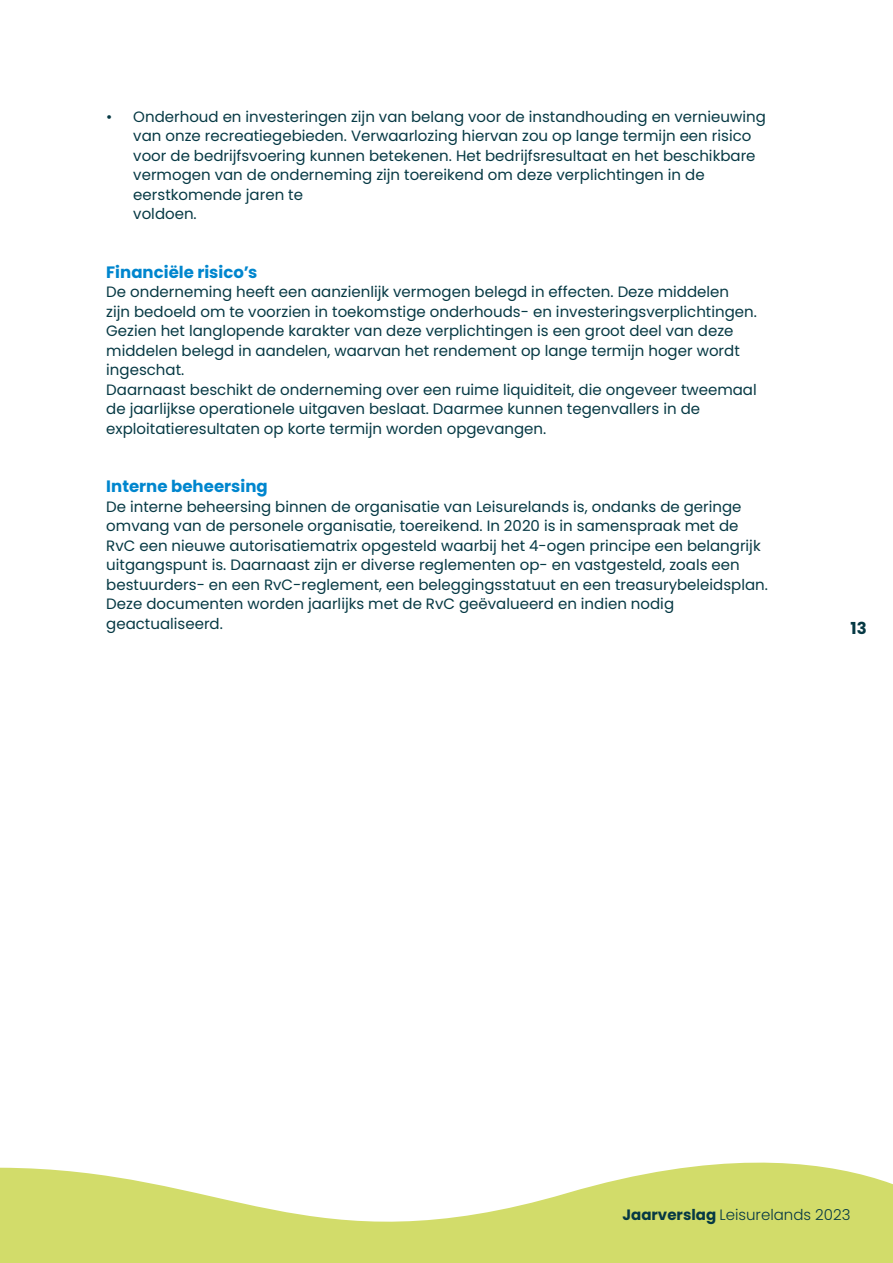
<style>
.page{position:relative;width:893px;height:1263px;background:#fff}
.page>*{position:absolute;margin:0;border:0;box-sizing:border-box;transform-origin:0 0}
.t1{font:700 16.5px "Poppins";color:#0086ce}
.t2{font:700 16.5px "Poppins";color:#063944}
.t3{font:15px/19.5px "Poppins";color:#063944}
.t4{font:300 15px "Poppins";color:#063944}
.s1{font-weight:700}
</style>
<div class="page">
<svg style="left:0;top:1162px;width:893px;height:101px;fill:#d2dc6a"></svg>
<p class="t3" style="left:133px;top:107px;width:634px;text-indent:-27px">• Onderhoud en investeringen zijn van belang voor de instandhouding en vernieuwing van onze recreatiegebieden. Verwaarlozing hiervan zou op lange termijn een risico voor de bedrijfsvoering kunnen betekenen. Het bedrijfsresultaat en het beschikbare vermogen van de onderneming zijn toereikend om deze verplichtingen in de eerstkomende jaren te<br>voldoen.</p>
<p class="t1" style="left:106px;top:262px;width:153px">Financiële risico’s</p>
<p class="t3" style="left:106px;top:282px;width:652px">De onderneming heeft een aanzienlijk vermogen belegd in effecten. Deze middelen<br>zijn bedoeld om te voorzien in toekomstige onderhouds- en investeringsverplichtingen.<br>Gezien het langlopende karakter van deze verplichtingen is een groot deel van deze middelen belegd in aandelen, waarvan het rendement op lange termijn hoger wordt ingeschat.<br>Daarnaast beschikt de onderneming over een ruime liquiditeit, die ongeveer tweemaal de jaarlijkse operationele uitgaven beslaat. Daarmee kunnen tegenvallers in de exploitatieresultaten op korte termijn worden opgevangen.</p>
<p class="t1" style="left:106px;top:477px;width:163px">Interne beheersing</p>
<p class="t3" style="left:106px;top:497px;width:663px">De interne beheersing binnen de organisatie van Leisurelands is, ondanks de geringe omvang van de personele organisatie, toereikend. In 2020 is in samenspraak met de RvC een nieuwe autorisatiematrix opgesteld waarbij het 4-ogen principe een belangrijk uitgangspunt is. Daarnaast zijn er diverse reglementen op- en vastgesteld, zoals een bestuurders- en een RvC-reglement, een beleggingsstatuut en een treasurybeleidsplan.<br>Deze documenten worden jaarlijks met de RvC geëvalueerd en indien nodig geactualiseerd.</p>
<p class="t2" style="left:850px;top:619px;width:18px">13</p>
<p class="t4" style="left:622px;top:1206px;width:229px"><span class="s1">Jaarverslag</span> Leisurelands 2023</p>
</div>
